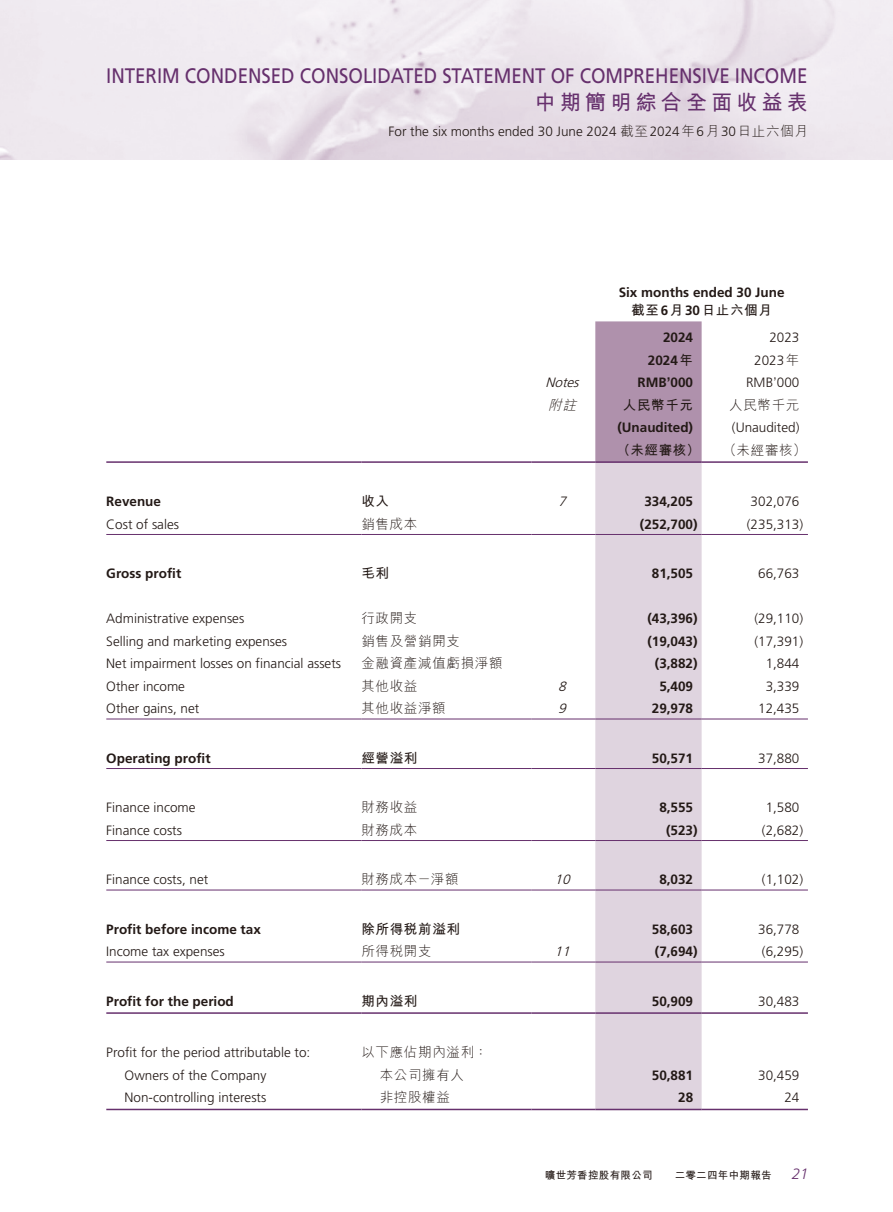
<style>
.page{position:relative;width:893px;height:1212px;background:#fff}
.page>*{position:absolute;margin:0;border:0;box-sizing:border-box;transform-origin:0 0}
.t1{font:21px "Frutiger LT Std";color:#66306d;scale:.89 1}
.t2{font:700 21px "M Hei HK";letter-spacing:.2em;color:#66306d}
.t3{font:italic 300 15px "Frutiger LT Std";color:#66306d}
.t4{font:300 13.5px "Frutiger LT Std";color:#231916}
.t5{font:700 13.5px "Frutiger LT Std";color:#231916}
.t6{font:300 13.5px "M Hei HK";letter-spacing:.05em;color:#231916}
.t7{font:700 13.5px "M Hei HK";letter-spacing:.05em;color:#231916}
.t8{font:italic 300 13.5px "Frutiger LT Std";color:#231916}
.t9{font:italic 300 13.5px "M Hei HK";color:#231916}
.t10{font:700 10.5px "M Hei HK";letter-spacing:.03em;color:#231916}
.s1{font-family:"M Hei HK"}
.s2{font-family:"Frutiger LT Std"}
.s3{font-family:"Helvetica Neue LT Std"}
</style>
<div class="page">
<div style="left:595px;top:321px;width:107px;height:140px;background:#af91ac"></div>
<div style="left:595px;top:463px;width:107px;height:646px;background:#dfd4df"></div>
<hr style="left:106px;top:461px;width:255px;height:2px;background:#66306d">
<hr style="left:361px;top:461px;width:170px;height:2px;background:#66306d">
<hr style="left:531px;top:461px;width:64px;height:2px;background:#66306d">
<hr style="left:595px;top:461px;width:107px;height:2px;background:#66306d">
<hr style="left:702px;top:461px;width:106px;height:2px;background:#66306d">
<hr style="left:106px;top:534px;width:255px;height:1px;background:#66306d">
<hr style="left:361px;top:534px;width:170px;height:1px;background:#66306d">
<hr style="left:531px;top:534px;width:64px;height:1px;background:#66306d">
<hr style="left:595px;top:534px;width:107px;height:1px;background:#66306d">
<hr style="left:702px;top:534px;width:106px;height:1px;background:#66306d">
<hr style="left:106px;top:719px;width:255px;height:1px;background:#66306d">
<hr style="left:361px;top:719px;width:170px;height:1px;background:#66306d">
<hr style="left:531px;top:719px;width:64px;height:1px;background:#66306d">
<hr style="left:595px;top:719px;width:107px;height:1px;background:#66306d">
<hr style="left:702px;top:719px;width:106px;height:1px;background:#66306d">
<hr style="left:106px;top:768px;width:255px;height:1px;background:#66306d">
<hr style="left:361px;top:768px;width:170px;height:1px;background:#66306d">
<hr style="left:531px;top:768px;width:64px;height:1px;background:#66306d">
<hr style="left:595px;top:768px;width:107px;height:1px;background:#66306d">
<hr style="left:702px;top:768px;width:106px;height:1px;background:#66306d">
<hr style="left:106px;top:840px;width:255px;height:1px;background:#66306d">
<hr style="left:361px;top:840px;width:170px;height:1px;background:#66306d">
<hr style="left:531px;top:840px;width:64px;height:1px;background:#66306d">
<hr style="left:595px;top:840px;width:107px;height:1px;background:#66306d">
<hr style="left:702px;top:840px;width:106px;height:1px;background:#66306d">
<hr style="left:106px;top:890px;width:255px;height:1px;background:#66306d">
<hr style="left:361px;top:890px;width:170px;height:1px;background:#66306d">
<hr style="left:531px;top:890px;width:64px;height:1px;background:#66306d">
<hr style="left:595px;top:890px;width:107px;height:1px;background:#66306d">
<hr style="left:702px;top:890px;width:106px;height:1px;background:#66306d">
<hr style="left:106px;top:962px;width:255px;height:1px;background:#66306d">
<hr style="left:361px;top:962px;width:170px;height:1px;background:#66306d">
<hr style="left:531px;top:962px;width:64px;height:1px;background:#66306d">
<hr style="left:595px;top:962px;width:107px;height:1px;background:#66306d">
<hr style="left:702px;top:962px;width:106px;height:1px;background:#66306d">
<hr style="left:106px;top:1012px;width:255px;height:2px;background:#66306d">
<hr style="left:361px;top:1012px;width:170px;height:2px;background:#66306d">
<hr style="left:531px;top:1012px;width:64px;height:2px;background:#66306d">
<hr style="left:595px;top:1012px;width:107px;height:2px;background:#66306d">
<hr style="left:702px;top:1012px;width:106px;height:2px;background:#66306d">
<hr style="left:106px;top:1109px;width:255px;height:1px;background:#66306d">
<hr style="left:361px;top:1109px;width:170px;height:1px;background:#66306d">
<hr style="left:531px;top:1109px;width:64px;height:1px;background:#66306d">
<hr style="left:595px;top:1109px;width:107px;height:1px;background:#66306d">
<hr style="left:702px;top:1109px;width:106px;height:1px;background:#66306d">
<h1 class="t1" style="left:106px;top:63px;width:789px">INTERIM CONDENSED CONSOLIDATED STATEMENT OF COMPREHENSIVE INCOME</h1>
<h1 class="t2" style="left:535px;top:87px;width:274px">中期簡明綜合全面收益表</h1>
<p class="t4" style="left:388px;top:124px;width:421px">For the six months ended 30 June 2024 <span class="s1">截至</span>2024<span class="s1">年</span>6<span class="s1">月</span>30<span class="s1">日止六個月</span></p>
<p class="t5" style="left:619px;top:285px;width:167px">Six months ended 30 June</p>
<p class="t7" style="left:631px;top:301px;width:142px">截至<span class="s2">6</span>月<span class="s2">30</span>日止六個月</p>
<p class="t5" style="left:663px;top:330px;width:32px">2024</p>
<p class="t4" style="left:769px;top:330px;width:32px">2023</p>
<p class="t5" style="left:648px;top:352px;width:47px">2024<span class="s1">年</span></p>
<p class="t4" style="left:754px;top:352px;width:47px">2023<span class="s1">年</span></p>
<p class="t8" style="left:545px;top:375px;width:39px">Notes</p>
<p class="t5" style="left:638px;top:375px;width:57px">RMB<span class="s3">’</span>000</p>
<p class="t4" style="left:746px;top:375px;width:55px">RMB<span class="s3">’</span>000</p>
<p class="t9" style="left:548px;top:398px;width:33px">附註</p>
<p class="t7" style="left:623px;top:395px;width:72px">人民幣千元</p>
<p class="t6" style="left:729px;top:398px;width:72px">人民幣千元</p>
<p class="t5" style="left:617px;top:420px;width:77px">(Unaudited)</p>
<p class="t4" style="left:732px;top:420px;width:69px">(Unaudited)</p>
<p class="t7" style="left:617px;top:440px;width:85px">（未經審核）</p>
<p class="t6" style="left:723px;top:443px;width:85px">（未經審核）</p>
<p class="t5" style="left:106px;top:493px;width:56px">Revenue</p>
<p class="t7" style="left:361px;top:491px;width:29px">收入</p>
<p class="t8" style="left:558px;top:494px;width:13px">7</p>
<p class="t5" style="left:644px;top:493px;width:50px">334,205</p>
<p class="t4" style="left:751px;top:494px;width:50px">302,076</p>
<p class="t4" style="left:106px;top:516px;width:74px">Cost of sales</p>
<p class="t6" style="left:361px;top:517px;width:58px">銷售成本</p>
<p class="t5" style="left:640px;top:516px;width:59px">(252,700)</p>
<p class="t4" style="left:747px;top:516px;width:58px">(235,313)</p>
<p class="t5" style="left:106px;top:565px;width:76px">Gross profit</p>
<p class="t7" style="left:361px;top:563px;width:29px">毛利</p>
<p class="t5" style="left:652px;top:565px;width:43px">81,505</p>
<p class="t4" style="left:758px;top:566px;width:43px">66,763</p>
<p class="t4" style="left:106px;top:611px;width:139px">Administrative expenses</p>
<p class="t6" style="left:361px;top:611px;width:58px">行政開支</p>
<p class="t5" style="left:647px;top:610px;width:52px">(43,396)</p>
<p class="t4" style="left:754px;top:611px;width:50px">(29,110)</p>
<p class="t4" style="left:106px;top:633px;width:182px">Selling and marketing expenses</p>
<p class="t6" style="left:361px;top:634px;width:100px">銷售及營銷開支</p>
<p class="t5" style="left:647px;top:633px;width:52px">(19,043)</p>
<p class="t4" style="left:754px;top:633px;width:50px">(17,391)</p>
<p class="t4" style="left:106px;top:656px;width:236px">Net impairment losses on financial assets</p>
<p class="t6" style="left:361px;top:656px;width:143px">金融資產減值虧損淨額</p>
<p class="t5" style="left:655px;top:655px;width:44px">(3,882)</p>
<p class="t4" style="left:766px;top:656px;width:35px">1,844</p>
<p class="t4" style="left:106px;top:678px;width:80px">Other income</p>
<p class="t6" style="left:361px;top:679px;width:58px">其他收益</p>
<p class="t8" style="left:558px;top:678px;width:13px">8</p>
<p class="t5" style="left:659px;top:678px;width:35px">5,409</p>
<p class="t4" style="left:766px;top:678px;width:35px">3,339</p>
<p class="t4" style="left:106px;top:701px;width:95px">Other gains, net</p>
<p class="t6" style="left:361px;top:701px;width:86px">其他收益淨額</p>
<p class="t8" style="left:558px;top:701px;width:13px">9</p>
<p class="t5" style="left:652px;top:700px;width:43px">29,978</p>
<p class="t4" style="left:758px;top:701px;width:43px">12,435</p>
<p class="t5" style="left:106px;top:750px;width:106px">Operating profit</p>
<p class="t7" style="left:361px;top:748px;width:58px">經營溢利</p>
<p class="t5" style="left:652px;top:750px;width:43px">50,571</p>
<p class="t4" style="left:758px;top:750px;width:43px">37,880</p>
<p class="t4" style="left:106px;top:800px;width:91px">Finance income</p>
<p class="t6" style="left:361px;top:800px;width:58px">財務收益</p>
<p class="t5" style="left:659px;top:799px;width:35px">8,555</p>
<p class="t4" style="left:766px;top:800px;width:35px">1,580</p>
<p class="t4" style="left:106px;top:822px;width:77px">Finance costs</p>
<p class="t6" style="left:361px;top:823px;width:58px">財務成本</p>
<p class="t5" style="left:666px;top:822px;width:33px">(523)</p>
<p class="t4" style="left:762px;top:822px;width:43px">(2,682)</p>
<p class="t4" style="left:106px;top:872px;width:104px">Finance costs, net</p>
<p class="t6" style="left:361px;top:872px;width:99px">財務成本－淨額</p>
<p class="t8" style="left:554px;top:872px;width:21px">10</p>
<p class="t5" style="left:659px;top:871px;width:35px">8,032</p>
<p class="t4" style="left:762px;top:872px;width:43px">(1,102)</p>
<p class="t5" style="left:106px;top:921px;width:156px">Profit before income tax</p>
<p class="t7" style="left:361px;top:919px;width:100px">除所得稅前溢利</p>
<p class="t5" style="left:652px;top:921px;width:43px">58,603</p>
<p class="t4" style="left:758px;top:921px;width:43px">36,778</p>
<p class="t4" style="left:106px;top:944px;width:120px">Income tax expenses</p>
<p class="t6" style="left:361px;top:944px;width:72px">所得稅開支</p>
<p class="t8" style="left:554px;top:944px;width:21px">11</p>
<p class="t5" style="left:655px;top:943px;width:44px">(7,694)</p>
<p class="t4" style="left:762px;top:944px;width:43px">(6,295)</p>
<p class="t5" style="left:106px;top:993px;width:129px">Profit for the period</p>
<p class="t7" style="left:361px;top:991px;width:58px">期內溢利</p>
<p class="t5" style="left:652px;top:993px;width:43px">50,909</p>
<p class="t4" style="left:758px;top:993px;width:43px">30,483</p>
<p class="t4" style="left:106px;top:1045px;width:206px">Profit for the period attributable to:</p>
<p class="t6" style="left:361px;top:1045px;width:128px">以下應佔期內溢利：</p>
<p class="t4" style="left:125px;top:1067px;width:143px">Owners of the Company</p>
<p class="t6" style="left:380px;top:1068px;width:86px">本公司擁有人</p>
<p class="t5" style="left:652px;top:1067px;width:43px">50,881</p>
<p class="t4" style="left:758px;top:1067px;width:43px">30,459</p>
<p class="t4" style="left:125px;top:1090px;width:143px">Non-controlling interests</p>
<p class="t6" style="left:380px;top:1090px;width:72px">非控股權益</p>
<p class="t5" style="left:678px;top:1089px;width:17px">28</p>
<p class="t4" style="left:784px;top:1090px;width:17px">24</p>
<p class="t10" style="left:545px;top:1167px;width:109px">曠世芳香控股有限公司</p>
<p class="t10" style="left:675px;top:1167px;width:99px">二零二四年中期報告</p>
<p class="t3" style="left:792px;top:1165px;width:18px">21</p>
</div>
